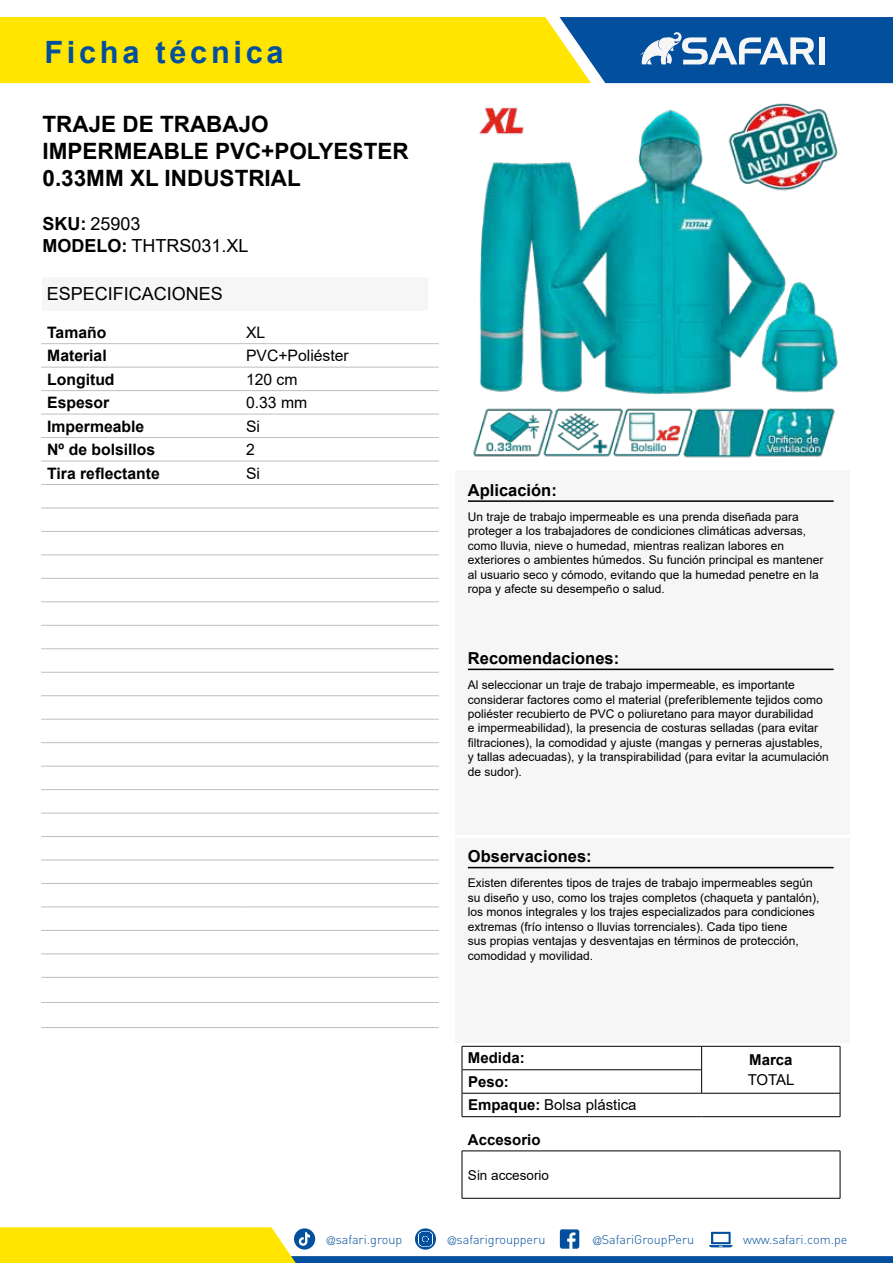
<style>
.page{position:relative;width:893px;height:1263px;background:#fff}
.page>*{position:absolute;margin:0;border:0;box-sizing:border-box;transform-origin:0 0}
.t1{font:700 30.75px "Arial";letter-spacing:.12em;color:#02509d}
.t2{font:700 22.5px/27px "Arial";color:#000}
.t3{font:18px/21.9px "Arial";color:#000}
.t4{font:700 16.5px "Arial";color:#000}
.t5{font:700 15.75px "Arial";color:#000}
.t6{font:15.75px "Arial";color:#000}
.t7{font:700 15px "Arial";color:#000}
.t8{font:15px "Arial";color:#000}
.t9{font:13.5px "Arial";color:#000}
.t10{font:300 12.6px "DIN";color:#02509d}
.t11{font:12px/14.4px "Arial";color:#000}
.s1{font-weight:700}
.s2{font-family:"Helvetica LT Std";font-stretch:condensed;font-size:11.25px}
</style>
<div class="page">
<svg style="left:0;top:1227px;width:893px;height:36px"></svg>
<svg style="left:0;top:17px;width:893px;height:66px;background:#b1b83e"></svg>
<div style="left:819px;top:37px;width:6px;height:27px;background:#f6f6f6"></div>
<div style="left:455px;top:470px;width:395px;height:174px;background:#f6f6f6"></div>
<hr style="left:468px;top:500px;width:366px;height:2px;background:#000">
<div style="left:455px;top:638px;width:395px;height:196px;background:#f6f6f6"></div>
<hr style="left:468px;top:669px;width:366px;height:1px;background:#000">
<div style="left:455px;top:838px;width:395px;height:204px;background:#f6f6f6"></div>
<hr style="left:468px;top:867px;width:366px;height:1px;background:#000">
<hr style="left:462px;top:1151px;width:378px;height:1px;background:#000">
<hr style="left:462px;top:1151px;width:1px;height:47px;background:#000">
<hr style="left:840px;top:1151px;width:1px;height:47px;background:#000">
<hr style="left:462px;top:1198px;width:378px;height:1px;background:#000">
<hr style="left:41px;top:343px;width:199px;height:1px;background:#bfbfbf">
<hr style="left:240px;top:343px;width:199px;height:1px;background:#bfbfbf">
<hr style="left:41px;top:1027px;width:199px;height:1px;background:#bfbfbf">
<hr style="left:240px;top:1027px;width:199px;height:1px;background:#bfbfbf">
<hr style="left:41px;top:367px;width:199px;height:1px;background:#bfbfbf">
<hr style="left:240px;top:367px;width:199px;height:1px;background:#bfbfbf">
<hr style="left:41px;top:390px;width:199px;height:1px;background:#bfbfbf">
<hr style="left:240px;top:390px;width:199px;height:1px;background:#bfbfbf">
<hr style="left:41px;top:414px;width:199px;height:1px;background:#bfbfbf">
<hr style="left:240px;top:414px;width:199px;height:1px;background:#bfbfbf">
<hr style="left:41px;top:437px;width:199px;height:1px;background:#bfbfbf">
<hr style="left:240px;top:437px;width:199px;height:1px;background:#bfbfbf">
<hr style="left:41px;top:461px;width:199px;height:1px;background:#bfbfbf">
<hr style="left:240px;top:461px;width:199px;height:1px;background:#bfbfbf">
<hr style="left:41px;top:484px;width:199px;height:1px;background:#bfbfbf">
<hr style="left:240px;top:484px;width:199px;height:1px;background:#bfbfbf">
<hr style="left:41px;top:508px;width:199px;height:1px;background:#bfbfbf">
<hr style="left:240px;top:508px;width:199px;height:1px;background:#bfbfbf">
<hr style="left:41px;top:531px;width:199px;height:1px;background:#bfbfbf">
<hr style="left:240px;top:531px;width:199px;height:1px;background:#bfbfbf">
<hr style="left:41px;top:555px;width:199px;height:1px;background:#bfbfbf">
<hr style="left:240px;top:555px;width:199px;height:1px;background:#bfbfbf">
<hr style="left:41px;top:578px;width:199px;height:1px;background:#bfbfbf">
<hr style="left:240px;top:578px;width:199px;height:1px;background:#bfbfbf">
<hr style="left:41px;top:602px;width:199px;height:1px;background:#bfbfbf">
<hr style="left:240px;top:602px;width:199px;height:1px;background:#bfbfbf">
<hr style="left:41px;top:625px;width:199px;height:1px;background:#bfbfbf">
<hr style="left:240px;top:625px;width:199px;height:1px;background:#bfbfbf">
<hr style="left:41px;top:648px;width:199px;height:1px;background:#bfbfbf">
<hr style="left:240px;top:648px;width:199px;height:1px;background:#bfbfbf">
<hr style="left:41px;top:672px;width:199px;height:1px;background:#bfbfbf">
<hr style="left:240px;top:672px;width:199px;height:1px;background:#bfbfbf">
<hr style="left:41px;top:695px;width:199px;height:1px;background:#bfbfbf">
<hr style="left:240px;top:695px;width:199px;height:1px;background:#bfbfbf">
<hr style="left:41px;top:719px;width:199px;height:1px;background:#bfbfbf">
<hr style="left:240px;top:719px;width:199px;height:1px;background:#bfbfbf">
<hr style="left:41px;top:742px;width:199px;height:1px;background:#bfbfbf">
<hr style="left:240px;top:742px;width:199px;height:1px;background:#bfbfbf">
<hr style="left:41px;top:766px;width:199px;height:1px;background:#bfbfbf">
<hr style="left:240px;top:766px;width:199px;height:1px;background:#bfbfbf">
<hr style="left:41px;top:789px;width:199px;height:1px;background:#bfbfbf">
<hr style="left:240px;top:789px;width:199px;height:1px;background:#bfbfbf">
<hr style="left:41px;top:813px;width:199px;height:1px;background:#bfbfbf">
<hr style="left:240px;top:813px;width:199px;height:1px;background:#bfbfbf">
<hr style="left:41px;top:836px;width:199px;height:1px;background:#bfbfbf">
<hr style="left:240px;top:836px;width:199px;height:1px;background:#bfbfbf">
<hr style="left:41px;top:860px;width:199px;height:1px;background:#bfbfbf">
<hr style="left:240px;top:860px;width:199px;height:1px;background:#bfbfbf">
<hr style="left:41px;top:883px;width:199px;height:1px;background:#bfbfbf">
<hr style="left:240px;top:883px;width:199px;height:1px;background:#bfbfbf">
<hr style="left:41px;top:907px;width:199px;height:1px;background:#bfbfbf">
<hr style="left:240px;top:907px;width:199px;height:1px;background:#bfbfbf">
<hr style="left:41px;top:930px;width:199px;height:1px;background:#bfbfbf">
<hr style="left:240px;top:930px;width:199px;height:1px;background:#bfbfbf">
<hr style="left:41px;top:954px;width:199px;height:1px;background:#bfbfbf">
<hr style="left:240px;top:954px;width:199px;height:1px;background:#bfbfbf">
<hr style="left:41px;top:977px;width:199px;height:1px;background:#bfbfbf">
<hr style="left:240px;top:977px;width:199px;height:1px;background:#bfbfbf">
<hr style="left:41px;top:1002px;width:199px;height:1px;background:#bfbfbf">
<hr style="left:240px;top:1002px;width:199px;height:1px;background:#bfbfbf">
<img style="left:473px;top:103px;width:365px;height:355px">
<div style="left:43px;top:277px;width:385px;height:33px;background:#f6f6f6"></div>
<hr style="left:462px;top:1069px;width:239px;height:1px;background:#000">
<hr style="left:462px;top:1093px;width:240px;height:1px;background:#000">
<hr style="left:702px;top:1093px;width:138px;height:1px;background:#000">
<hr style="left:462px;top:1046px;width:240px;height:1px;background:#000">
<hr style="left:702px;top:1046px;width:138px;height:1px;background:#000">
<svg style="left:701px;top:1046px;width:1px;height:47px"></svg>
<svg style="left:462px;top:1046px;width:1px;height:70px"></svg>
<svg style="left:840px;top:1046px;width:1px;height:70px"></svg>
<hr style="left:462px;top:1116px;width:240px;height:1px;background:#000">
<hr style="left:702px;top:1116px;width:138px;height:1px;background:#000">
<h1 class="t1" style="left:44px;top:34px;width:241px">Ficha técnica</h1>
<h2 class="t2" style="left:43px;top:112px;width:368px">TRAJE DE TRABAJO<br>IMPERMEABLE PVC+POLYESTER<br>0.33MM XL INDUSTRIAL</h2>
<h3 class="t3" style="left:43px;top:213px;width:207px"><span class="s1">SKU:</span> 25903<br><span class="s1">MODELO:</span> THTRS031.XL</h3>
<h3 class="t3" style="left:47px;top:282px;width:178px">ESPECIFICACIONES</h3>
<h3 class="t5" style="left:47px;top:326px;width:61px">Tamaño</h3>
<h3 class="t6" style="left:246px;top:326px;width:21px">XL</h3>
<h3 class="t5" style="left:47px;top:350px;width:61px">Material</h3>
<h3 class="t6" style="left:246px;top:350px;width:104px">PVC+Poliéster</h3>
<h3 class="t5" style="left:47px;top:373px;width:69px">Longitud</h3>
<h3 class="t6" style="left:246px;top:373px;width:53px">120 cm</h3>
<h3 class="t5" style="left:47px;top:397px;width:64px">Espesor</h3>
<h3 class="t6" style="left:246px;top:397px;width:63px">0.33 mm</h3>
<h3 class="t5" style="left:47px;top:420px;width:99px">Impermeable</h3>
<h3 class="t6" style="left:246px;top:420px;width:16px">Si</h3>
<h3 class="t5" style="left:47px;top:444px;width:110px">Nº de bolsillos</h3>
<h3 class="t6" style="left:246px;top:444px;width:10px">2</h3>
<h3 class="t5" style="left:47px;top:462px;width:114px">Tira reflectante</h3>
<h3 class="t6" style="left:246px;top:467px;width:16px">Si</h3>
<h3 class="t4" style="left:468px;top:484px;width:90px">Aplicación:</h3>
<p class="t11" style="left:468px;top:511px;width:357px">Un traje de trabajo impermeable es una prenda diseñada para proteger a los trabajadores de condiciones climáticas adversas, como lluvia, nieve o humedad, mientras realizan labores en exteriores o ambientes húmedos. Su función principal es mantener al usuario seco y cómodo, evitando que la humedad penetre en la ropa y afecte su desempeño o salud.</p>
<h3 class="t4" style="left:468px;top:652px;width:153px">Recomendaciones:</h3>
<p class="t11" style="left:468px;top:679px;width:362px">Al seleccionar un traje de trabajo impermeable, es importante considerar factores como el material (preferiblemente tejidos como poliéster recubierto de PVC o poliuretano para mayor durabilidad<br>e impermeabilidad), la presencia de costuras selladas (para evitar filtraciones), la comodidad y ajuste (mangas y perneras ajustables, y tallas adecuadas), y la transpirabilidad (para evitar la acumulación de sudor).</p>
<h3 class="t4" style="left:468px;top:850px;width:125px">Observaciones:</h3>
<p class="t11" style="left:468px;top:877px;width:353px">Existen diferentes tipos de trajes de trabajo impermeables según su diseño y uso, como los trajes completos (chaqueta y pantalón), los monos integrales y los trajes especializados para condiciones extremas (frío intenso o lluvias torrenciales). Cada tipo tiene<br>sus propias ventajas y desventajas en términos de protección, comodidad y movilidad.</p>
<p class="t7" style="left:468px;top:1052px;width:58px">Medida:</p>
<p class="t7" style="left:749px;top:1054px;width:45px">Marca</p>
<p class="t7" style="left:468px;top:1076px;width:42px">Peso:</p>
<p class="t8" style="left:748px;top:1074px;width:48px">TOTAL</p>
<p class="t8" style="left:468px;top:1099px;width:170px"><span class="s1">Empaque:</span> Bolsa plástica</p>
<p class="t7" style="left:468px;top:1134px;width:74px">Accesorio</p>
<p class="t9" style="left:468px;top:1170px;width:83px">Sin accesorio</p>
<p class="t10" style="left:327px;top:1234px;width:77px"><span class="s2">@</span>safari.group</p>
<p class="t10" style="left:448px;top:1234px;width:99px"><span class="s2">@</span>safarigroupperu</p>
<p class="t10" style="left:593px;top:1234px;width:103px"><span class="s2">@</span>SafariGroupPeru</p>
<p class="t10" style="left:743px;top:1234px;width:106px">www.safari.com.pe</p>
</div>
